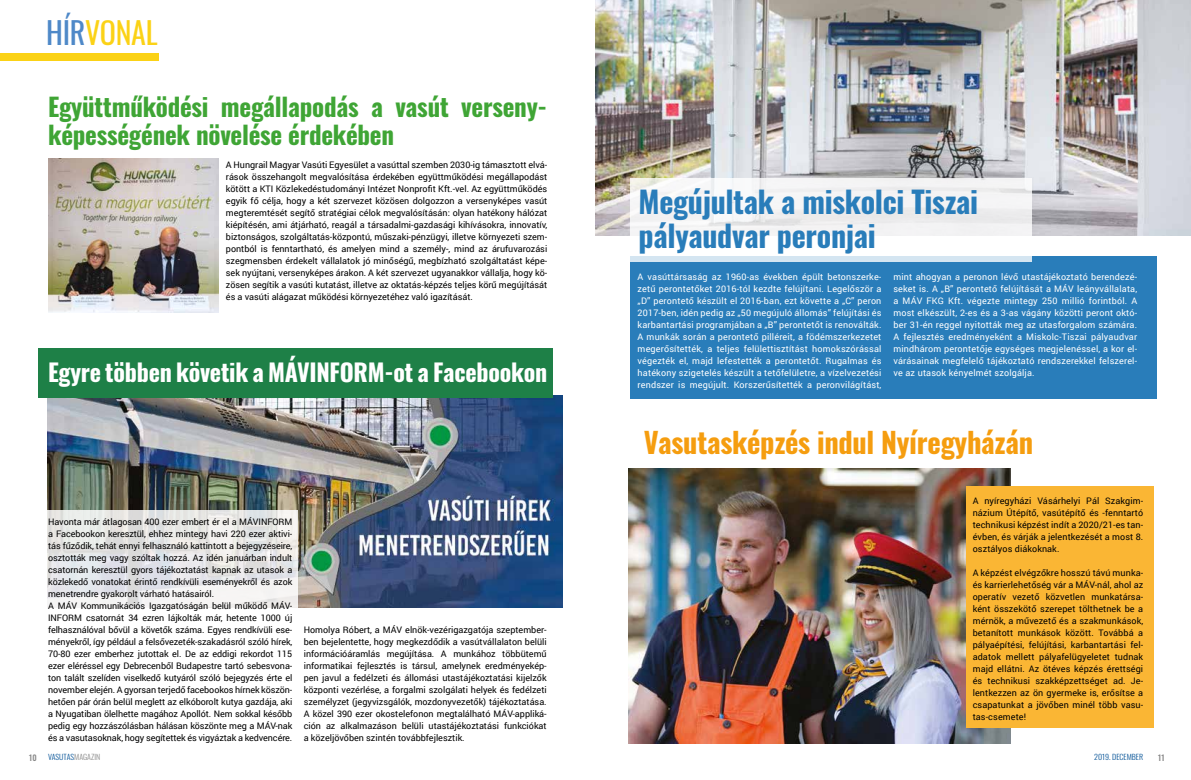
<style>
.page{position:relative;width:1191px;height:780px;background:#fff}
.page>*{position:absolute;margin:0;border:0;box-sizing:border-box;transform-origin:0 0}
.t1{font:700 30px/34.5px "Oswald";letter-spacing:-.01em;color:#297dba}
.t2{font:30px "Oswald";letter-spacing:-.01em;color:#fbd216}
.t3{font:700 28.5px "Oswald";letter-spacing:-.01em;color:#f59d0f}
.t4{font:700 25px/28.8px "Oswald";letter-spacing:-.01em;color:#3fa535}
.t5{font:700 24px "Oswald";letter-spacing:-.01em;color:#fff}
.t6{font:9px/12px "Roboto";letter-spacing:-.01em;color:#000;text-align:justify}
.t7{font:9px/12px "Roboto";letter-spacing:.02em;color:#fff;text-align:justify}
.t8{font:500 8px "Oswald";color:#878787}
.t9{font:300 7.6px "Oswald";color:#005095;scale:1.05 1}
.s1{color:#4f89c8}
.s2{color:#878787}
</style>
<div class="page">
<div style="left:630px;top:256px;width:526px;height:142px;background:#297dba"></div>
<img style="left:595px;top:0;width:596px;height:235px">
<img style="left:48px;top:158px;width:170px;height:154px">
<img style="left:48px;top:395px;width:514px;height:212px">
<svg style="left:630px;top:178px;width:401px;height:84px;fill:#f4f4f5"></svg>
<img style="left:628px;top:468px;width:383px;height:276px">
<div style="left:38px;top:348px;width:515px;height:49px;background:#1e8047"></div>
<svg style="left:47px;top:510px;width:251px;height:98px"></svg>
<div style="left:965px;top:486px;width:188px;height:242px;background:#fab634"></div>
<div style="left:0;top:53px;width:158px;height:8px;background:#fbd216"></div>
<h1 class="t2" style="left:46px;top:6px;width:113px"><span class="s1">HÍR</span>VONAL</h1>
<h3 class="t4" style="left:48px;top:94px;width:500px">Együttműködési megállapodás a vasút verseny&shy;képességének növelése érdekében</h3>
<p class="t6" style="left:226px;top:158px;width:323px">A Hungrail Magyar Vasúti Egyesület a vasúttal szemben 2030-ig támasztott elvá&shy;rások összehangolt megvalósítása érdekében együttműködési megállapodást kötött a KTI Közlekedéstudományi Intézet Nonprofit Kft.-vel. Az együttműködés egyik fő célja, hogy a két szervezet közösen dolgozzon a versenyképes vasút megteremtését segítő stratégiai célok megvalósításán: olyan hatékony hálózat kiépítésén, ami átjárható, reagál a társadalmi-gazdasági kihívásokra, innovatív, biztonságos, szolgáltatás-központú, műszaki-pénzügyi, illetve környezeti szem&shy;pontból is fenntartható, és amelyen mind a személy-, mind az árufuvarozási szegmensben érdekelt vállalatok jó minőségű, megbízható szolgáltatást képe&shy;sek nyújtani, versenyképes árakon. A két szervezet ugyanakkor vállalja, hogy kö&shy;zösen segítik a vasúti kutatást, illetve az oktatás-képzés teljes körű megújítását és a vasúti alágazat működési környezetéhez való igazítását.</p>
<h3 class="t5" style="left:48px;top:360px;width:500px">Egyre többen követik a MÁVINFORM-ot a Facebookon</h3>
<p class="t6" style="left:48px;top:515px;width:246px;text-align:left">Havonta már átlagosan 400 ezer embert ér el a MÁVINFORM a Facebookon keresztül, ehhez mintegy havi 220 ezer aktivi&shy;tás fűződik, tehát ennyi felhasználó kattintott a bejegyzéseire, osztották meg vagy szóltak hozzá. Az idén januárban indult csatornán keresztül gyors tájékoztatást kapnak az utasok a közlekedő vonatokat érintő rendkívüli eseményekről és azok menetrendre gyakorolt várható hatásairól.<br>A MÁV Kommunikációs Igazgatóságán belül működő MÁV-INFORM csatornát 34 ezren lájkolták már, hetente 1000 új felhasználóval bővül a követők száma. Egyes rendkívüli ese&shy;ményekről, így például a felsővezeték-szakadásról szóló hírek, 70-80 ezer emberhez jutottak el. De az eddigi rekordot 115 ezer eléréssel egy Debrecenből Budapestre tartó sebesvona&shy;ton talált szelíden viselkedő kutyáról szóló bejegyzés érte el november elején. A gyorsan terjedő facebookos hírnek köszön&shy;hetően pár órán belül meglett az elkóborolt kutya gazdája, aki a Nyugatiban ölelhette magához Apollót. Nem sokkal később pedig egy hozzászólásban hálásan köszönte meg a MÁV-nak és a vasutasoknak, hogy segítettek és vigyáztak a kedvencére.</p>
<p class="t6" style="left:304px;top:623px;width:244px">Homolya Róbert, a MÁV elnök-vezérigazgatója szeptember&shy;ben bejelentette, hogy megkezdődik a vasútvállalaton belüli információáramlás megújítása. A munkához többütemű informatikai fejlesztés is társul, amelynek eredményekép&shy;pen javul a fedélzeti és állomási utastájékoztatási kijelzők központi vezérlése, a forgalmi szolgálati helyek és fedélzeti személyzet (jegyvizsgálók, mozdonyvezetők) tájékoztatása.<br>A közel 390 ezer okostelefonon megtalálható MÁV-appliká&shy;ción az alkalmazáson belüli utastájékoztatási funkciókat a közeljövőben szintén továbbfejlesztik.</p>
<h1 class="t1" style="left:638px;top:186px;width:341px">Megújultak a miskolci Tiszai pályaudvar peronjai</h1>
<p class="t7" style="left:637px;top:270px;width:245px">A vasúttársaság az 1960-as években épült betonszerke&shy;zetű perontetőket 2016-tól kezdte felújítani. Legelőször a „D” perontető készült el 2016-ban, ezt követte a „C” peron 2017-ben, idén pedig az „50 megújuló állomás” felújítási és karbantartási programjában a „B” perontetőt is renoválták.<br>A munkák során a perontető pilléreit, a födémszerkezetet megerősítették, a teljes felülettisztítást homokszórással végezték el, majd lefestették a perontetőt. Rugalmas és hatékony szigetelés készült a tetőfelületre, a vízelvezetési rendszer is megújult. Korszerűsítették a peronvilágítást,</p>
<p class="t7" style="left:893px;top:270px;width:245px">mint ahogyan a peronon lévő utastájékoztató berendezé&shy;seket is. A „B” perontető felújítását a MÁV leányvállalata, a MÁV FKG Kft. végezte mintegy 250 millió forintból. A most elkészült, 2-es és a 3-as vágány közötti peront októ&shy;ber 31-én reggel nyitották meg az utasforgalom számára.<br>A fejlesztés eredményeként a Miskolc-Tiszai pályaudvar mindhárom perontetője egységes megjelenéssel, a kor el&shy;várásainak megfelelő tájékoztató rendszerekkel felszerel&shy;ve az utasok kényelmét szolgálja.</p>
<h2 class="t3" style="left:643px;top:427px;width:391px">Vasutasképzés indul Nyíregyházán</h2>
<p class="t6" style="left:972px;top:494px;width:172px">A nyíregyházi Vásárhelyi Pál Szakgim&shy;názium Útépítő, vasútépítő és -fenntartó technikusi képzést indít a 2020/21-es tan&shy;évben, és várják a jelentkezését a most 8. osztályos diákoknak.</p>
<p class="t6" style="left:972px;top:566px;width:172px">A képzést elvégzőkre hosszú távú munka&shy;és karrierlehetőség vár a MÁV-nál, ahol az operatív vezető közvetlen munkatársa&shy;ként összekötő szerepet tölthetnek be a mérnök, a művezető és a szakmunkások, betanított munkások között. Továbbá a pályaépítési, felújítási, karbantartási fel&shy;adatok mellett pályafelügyeletet tudnak majd ellátni. Az ötéves képzés érettségi és technikusi szakképzettséget ad. Je&shy;lentkezzen az ön gyermeke is, erősítse a csapatunkat a jövőben minél több vasu&shy;tas-csemete!</p>
<p class="t8" style="left:29px;top:753px;width:9px">10</p>
<p class="t9" style="left:48px;top:750px;width:51px">VASUTAS<span class="s2">MAGAZIN</span></p>
<p class="t9" style="left:1094px;top:750px;width:48px">2019. DECEMBER</p>
<p class="t8" style="left:1158px;top:753px;width:8px">11</p>
</div>
